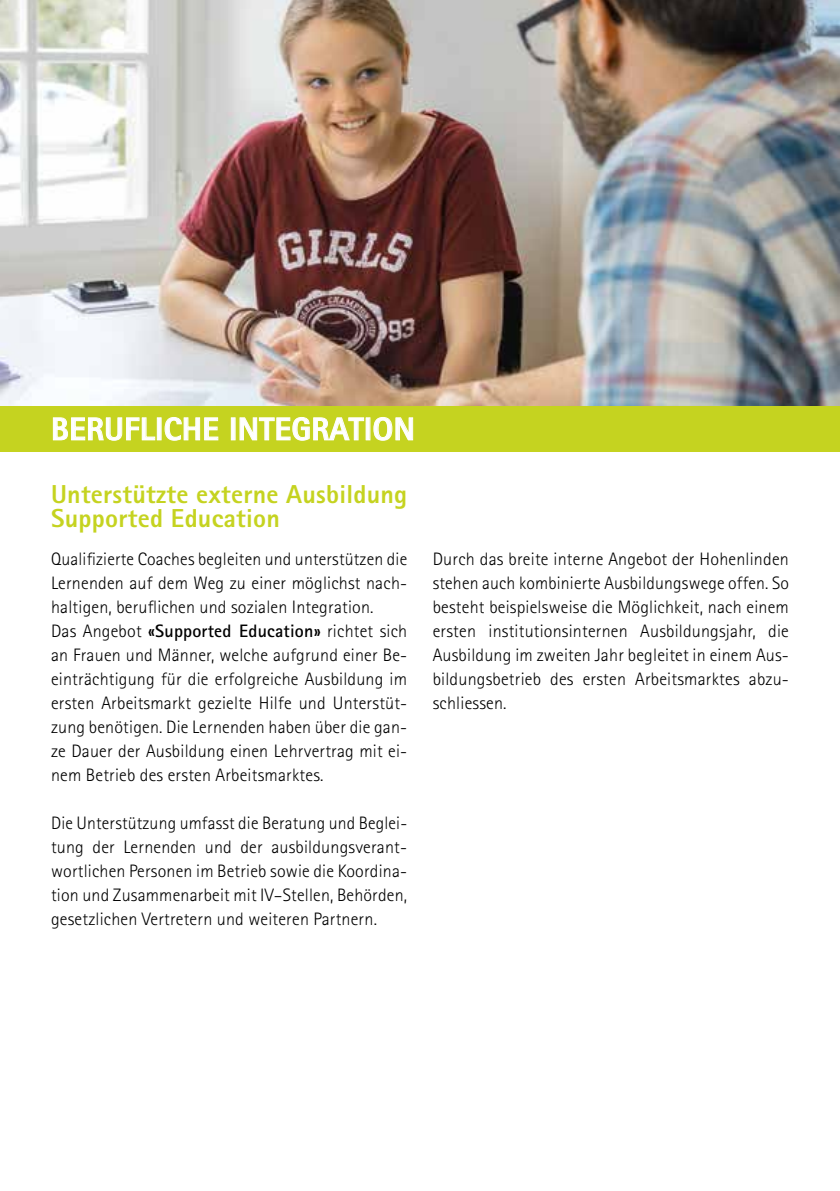
<style>
.page{position:relative;width:840px;height:1191px;background:#fff}
.page>*{position:absolute;margin:0;border:0;box-sizing:border-box;transform-origin:0 0}
.t1{font:800 32px "Rotis Sans Serif";letter-spacing:.01em;color:#fff}
.t2{font:800 26px/24px "Rotis Sans Serif";letter-spacing:.01em;color:#c5d320}
.t3{font:300 18px/24px "Rotis Sans Serif";letter-spacing:.01em;color:#000;text-align:justify}
.s1{font-weight:700}
</style>
<div class="page">
<img style="left:0;top:0;width:839px;height:407px">
<div style="left:0;top:407px;width:839px;height:45px;background:#c5d320"></div>
<svg style="left:53px;top:417px;width:102px;height:24px"></svg>
<div style="left:157px;top:417px;width:4px;height:23px;border:1px solid #fff"></div>
<svg style="left:164px;top:417px;width:54px;height:24px"></svg>
<div style="left:231px;top:417px;width:4px;height:23px;border:1px solid #fff"></div>
<svg style="left:239px;top:417px;width:125px;height:24px"></svg>
<svg style="left:373px;top:417px;width:40px;height:24px"></svg>
<h1 class="t1" style="left:51px;top:409px;width:365px">BERUFLICHE INTEGRATION</h1>
<h2 class="t2" style="left:51px;top:482px;width:357px">Unterstützte externe Ausbildung<br>Supported Education</h2>
<p class="t3" style="left:51px;top:547px;width:357px;text-align:left">Qualifizierte Coaches begleiten und unterstützen die Lernenden auf dem Weg zu einer möglichst nach&shy;haltigen, beruflichen und sozialen Integration.<br>Das Angebot <span class="s1">«Supported Education»</span> richtet sich an Frauen und Männer, welche aufgrund einer Be&shy;einträchtigung für die erfolgreiche Ausbildung im ersten Arbeitsmarkt gezielte Hilfe und Unterstüt&shy;zung benötigen. Die Lernenden haben über die gan&shy;ze Dauer der Ausbildung einen Lehrvertrag mit ei&shy;nem Betrieb des ersten Arbeitsmarktes.</p>
<p class="t3" style="left:51px;top:811px;width:357px">Die Unterstützung umfasst die Beratung und Beglei&shy;tung der Lernenden und der ausbildungsverant&shy;wortlichen Personen im Betrieb sowie die Koordina&shy;tion und Zusammenarbeit mit IV–Stellen, Behörden, gesetzlichen Vertretern und weiteren Partnern.</p>
<p class="t3" style="left:432px;top:547px;width:357px">Durch das breite interne Angebot der Hohenlinden stehen auch kombinierte Ausbildungswege offen. So besteht beispielsweise die Möglichkeit, nach einem ersten institutionsinternen Ausbildungsjahr, die Ausbildung im zweiten Jahr begleitet in einem Aus&shy;bildungsbetrieb des ersten Arbeitsmarktes abzu&shy;schliessen.</p>
</div>
